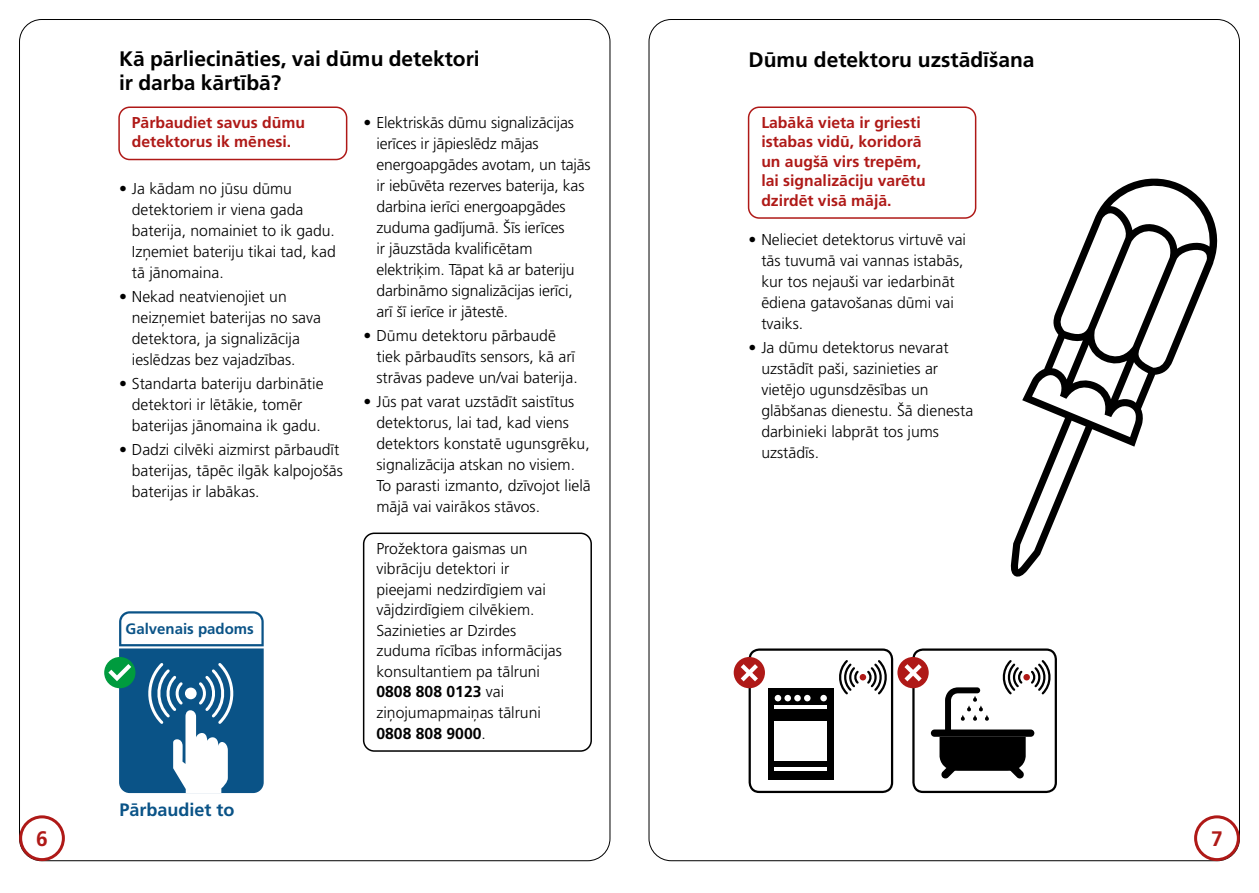
<style>
.page{position:relative;width:1259px;height:893px;background:#fff}
.page>*{position:absolute;margin:0;border:0;box-sizing:border-box;transform-origin:0 0}
.Heading_1_span_colum{font:700 21px/24px "Frutiger LT Pro";color:#000}
.t1{font:700 21px "Frutiger LT Pro";color:#af1917}
.t2{font:700 18px "Frutiger LT Pro";color:#0a5387}
.Box_BLACK_border{font:300 15.75px/21px "Frutiger LT Pro";color:#000}
.Box_RED_border{font:700 15.75px/19.5px "Frutiger LT Pro";color:#af1917}
.t3{font:700 15px "Frutiger LT Std";color:#0a5387}
.s1{font-weight:700}
</style>
<div class="page">
<svg style="left:1010px;top:178px;width:208px;height:399px"></svg>
<div style="left:748px;top:106px;width:228px;height:113px;border:2px solid #af1917;border-radius:11px"></div>
<svg style="left:733px;top:657px;width:32px;height:31px"></svg>
<svg style="left:740px;top:648px;width:153px;height:145px"></svg>
<div style="left:897px;top:657px;width:31px;height:31px;background:#af1917;border-radius:50%"></div>
<svg style="left:904px;top:648px;width:153px;height:145px"></svg>
<div style="left:118px;top:106px;width:229px;height:54px;border:2px solid #af1917;border-radius:11px"></div>
<div style="left:363px;top:532px;width:229px;height:220px;border:2px solid #000;border-radius:11px"></div>
<div style="left:104px;top:657px;width:31px;height:31px;background:#009b3e;border-radius:50%"></div>
<svg style="left:108px;top:611px;width:156px;height:182px"></svg>
<div style="left:19px;top:815px;width:46px;height:46px;border:3px solid #af1917;border-radius:50%"></div>
<div style="left:1194px;top:815px;width:45px;height:46px;border:3px solid #af1917;border-radius:50%"></div>
<h1 class="Heading_1_span_colum" style="left:119px;top:46px;width:362px">Kā pārliecināties, vai dūmu detektori ir darba kārtībā?</h1>
<p class="Box_RED_border" style="left:132px;top:112px;width:175px">Pārbaudiet savus dūmu detektorus ik mēnesi.</p>
<p class="Box_BLACK_border" style="left:132px;top:178px;width:205px;text-indent:-13px">• Ja kādam no jūsu dūmu detektoriem ir viena gada baterija, nomainiet to ik gadu.<br>Izņemiet bateriju tikai tad, kad tā jānomaina.</p>
<p class="Box_BLACK_border" style="left:132px;top:286px;width:190px;text-indent:-13px">• Nekad neatvienojiet un neizņemiet baterijas no sava detektora, ja signalizācija ieslēdzas bez vajadzības.</p>
<p class="Box_BLACK_border" style="left:132px;top:373px;width:193px;text-indent:-13px">• Standarta bateriju darbinātie detektori ir lētākie, tomēr baterijas jānomaina ik gadu.</p>
<p class="Box_BLACK_border" style="left:132px;top:439px;width:212px;text-indent:-13px">• Dadzi cilvēki aizmirst pārbaudīt baterijas, tāpēc ilgāk kalpojošās baterijas ir labākas.</p>
<p class="Box_BLACK_border" style="left:376px;top:112px;width:216px;text-indent:-13px">• Elektriskās dūmu signalizācijas ierīces ir jāpieslēdz mājas energoapgādes avotam, un tajās ir iebūvēta rezerves baterija, kas darbina ierīci energoapgādes zuduma gadījumā. Šīs ierīces<br>ir jāuzstāda kvalificētam elektriķim. Tāpat kā ar bateriju darbināmo signalizācijas ierīci, arī šī ierīce ir jātestē.</p>
<p class="Box_BLACK_border" style="left:376px;top:325px;width:203px;text-indent:-13px">• Dūmu detektoru pārbaudē tiek pārbaudīts sensors, kā arī strāvas padeve un/vai baterija.</p>
<p class="Box_BLACK_border" style="left:376px;top:391px;width:216px;text-indent:-13px">• Jūs pat varat uzstādīt saistītus detektorus, lai tad, kad viens detektors konstatē ugunsgrēku, signalizācija atskan no visiem.<br>To parasti izmanto, dzīvojot lielā mājā vai vairākos stāvos.</p>
<p class="Box_BLACK_border" style="left:376px;top:538px;width:187px;line-height:20.5px">Prožektora gaismas un vibrāciju detektori ir pieejami nedzirdīgiem vai vājdzirdīgiem cilvēkiem.<br>Sazinieties ar Dzirdes zuduma rīcības informācijas konsultantiem pa tālruni<br><span class="s1">0808 808 0123</span> vai ziņojumapmaiņas tālruni<br><span class="s1">0808 808 9000</span>.</p>
<p class="t3" style="left:126px;top:620px;width:130px">Galvenais padoms</p>
<p class="t2" style="left:119px;top:799px;width:117px">Pārbaudiet to</p>
<h1 class="Heading_1_span_colum" style="left:748px;top:48px;width:287px">Dūmu detektoru uzstādīšana</h1>
<p class="Box_RED_border" style="left:761px;top:112px;width:166px">Labākā vieta ir griesti istabas vidū, koridorā un augšā virs trepēm, lai signalizāciju varētu dzirdēt visā mājā.</p>
<p class="Box_BLACK_border" style="left:761px;top:229px;width:206px;text-indent:-13px">• Nelieciet detektorus virtuvē vai tās tuvumā vai vannas istabās, kur tos nejauši var iedarbināt ēdiena gatavošanas dūmi vai tvaiks.</p>
<p class="Box_BLACK_border" style="left:761px;top:337px;width:213px;text-indent:-13px">• Ja dūmu detektorus nevarat uzstādīt paši, sazinieties ar vietējo ugunsdzēsības un glābšanas dienestu. Šā dienesta darbinieki labprāt tos jums uzstādīs.</p>
<h1 class="t1" style="left:36px;top:826px;width:13px">6</h1>
<h1 class="t1" style="left:1211px;top:826px;width:13px">7</h1>
</div>
